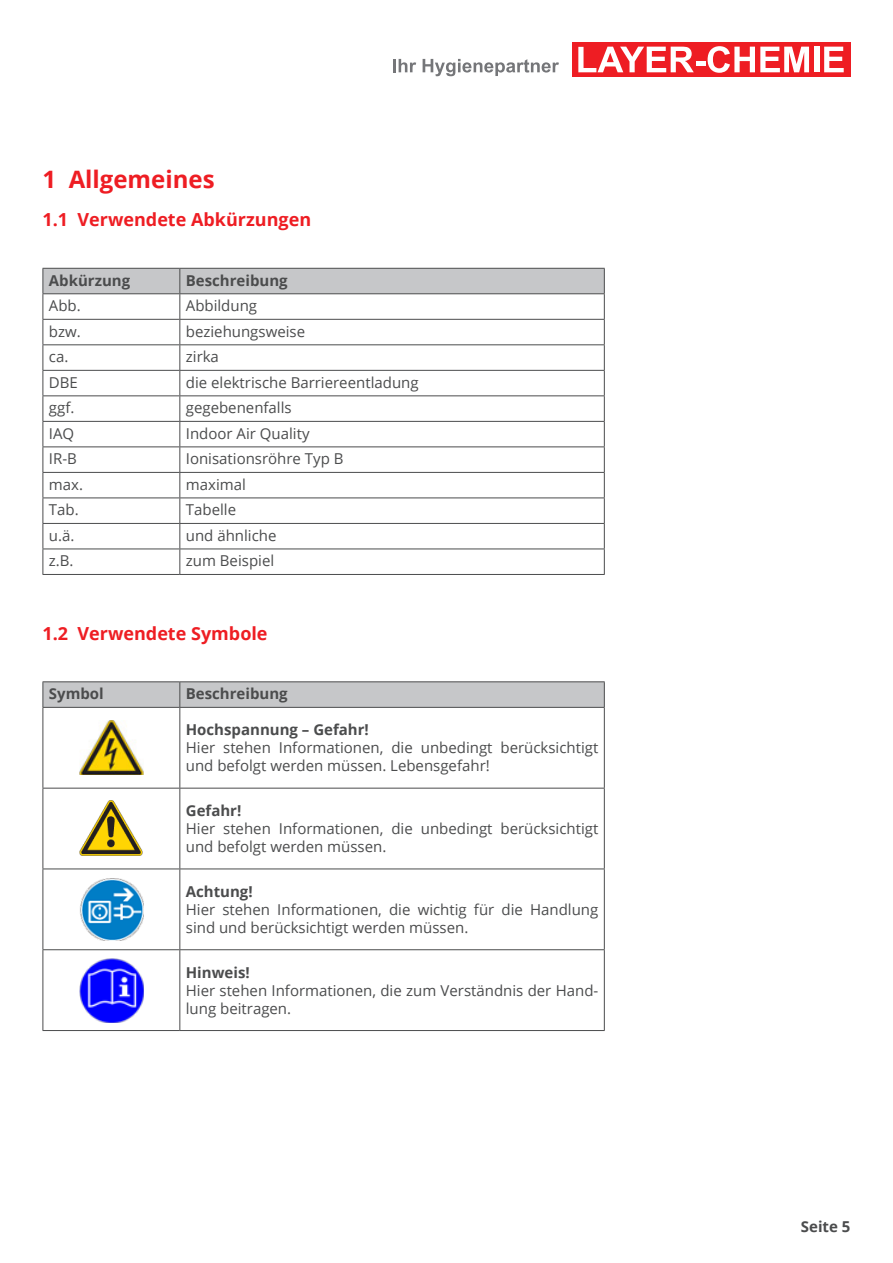
<style>
.page{position:relative;width:893px;height:1263px;background:#fff}
.page>*{position:absolute;margin:0;border:0;box-sizing:border-box;transform-origin:0 0}
.OS16-Kapitel{font:700 24px "Open Sans";color:#ee1d23}
.OS12-Unterkapitel{font:700 18px "Open Sans";color:#ee1d23}
.OS10{font:15px/18px "Open Sans";color:#4b4c4d}
.OS10-2{font:700 15px "Open Sans";color:#4b4c4d}
</style>
<div class="page">
<div style="left:572px;top:43px;width:278px;height:34px;background:#ee1d23"></div>
<svg style="left:578px;top:47px;width:116px;height:25px"></svg>
<hr style="left:696px;top:61px;width:10px;height:4px;background:#fff">
<svg style="left:708px;top:46px;width:101px;height:27px"></svg>
<div style="left:814px;top:47px;width:5px;height:25px;background:#fff"></div>
<svg style="left:824px;top:47px;width:20px;height:25px"></svg>
<svg style="left:393px;top:59px;width:23px;height:13px"></svg>
<svg style="left:423px;top:59px;width:136px;height:17px"></svg>
<svg style="left:43px;top:268px;width:562px;height:306px"></svg>
<hr style="left:43px;top:574px;width:137px;height:1px;background:#4b4c4d">
<hr style="left:180px;top:574px;width:425px;height:1px;background:#4b4c4d">
<hr style="left:43px;top:681px;width:137px;height:1px;background:#4b4c4d">
<hr style="left:180px;top:681px;width:425px;height:1px;background:#4b4c4d">
<svg style="left:43px;top:682px;width:562px;height:25px;background:#c3c4c6"></svg>
<hr style="left:43px;top:707px;width:137px;height:1px;background:#4b4c4d">
<hr style="left:43px;top:708px;width:1px;height:80px;background:#4b4c4d">
<hr style="left:180px;top:707px;width:425px;height:1px;background:#4b4c4d">
<hr style="left:179px;top:708px;width:1px;height:80px;background:#4b4c4d">
<hr style="left:604px;top:708px;width:1px;height:80px;background:#4b4c4d">
<hr style="left:43px;top:788px;width:137px;height:1px;background:#4b4c4d">
<hr style="left:43px;top:788px;width:1px;height:80px;background:#4b4c4d">
<hr style="left:180px;top:788px;width:425px;height:1px;background:#4b4c4d">
<hr style="left:179px;top:788px;width:1px;height:80px;background:#4b4c4d">
<hr style="left:604px;top:788px;width:1px;height:80px;background:#4b4c4d">
<hr style="left:43px;top:868px;width:137px;height:1px;background:#4b4c4d">
<hr style="left:43px;top:869px;width:1px;height:80px;background:#4b4c4d">
<hr style="left:180px;top:868px;width:425px;height:1px;background:#4b4c4d">
<hr style="left:179px;top:869px;width:1px;height:80px;background:#4b4c4d">
<hr style="left:604px;top:869px;width:1px;height:80px;background:#4b4c4d">
<hr style="left:43px;top:949px;width:137px;height:1px;background:#4b4c4d">
<hr style="left:43px;top:950px;width:1px;height:80px;background:#4b4c4d">
<hr style="left:180px;top:949px;width:425px;height:1px;background:#4b4c4d">
<hr style="left:179px;top:950px;width:1px;height:80px;background:#4b4c4d">
<hr style="left:604px;top:950px;width:1px;height:80px;background:#4b4c4d">
<hr style="left:43px;top:1030px;width:137px;height:1px;background:#4b4c4d">
<hr style="left:180px;top:1030px;width:425px;height:1px;background:#4b4c4d">
<img style="left:79px;top:720px;width:64px;height:55px">
<img style="left:79px;top:801px;width:64px;height:54px">
<img style="left:80px;top:878px;width:63px;height:62px">
<img style="left:79px;top:958px;width:64px;height:64px">
<p class="OS16-Kapitel" style="left:43px;top:163px;width:174px">1 Allgemeines</p>
<p class="OS12-Unterkapitel" style="left:43px;top:207px;width:270px">1.1 Verwendete Abkürzungen</p>
<p class="OS10-2" style="left:49px;top:270px;width:83px">Abkürzung</p>
<p class="OS10-2" style="left:186px;top:270px;width:103px">Beschreibung</p>
<p class="OS10" style="left:49px;top:296px;width:33px">Abb.</p>
<p class="OS10" style="left:186px;top:296px;width:73px">Abbildung</p>
<p class="OS10" style="left:49px;top:322px;width:33px">bzw.</p>
<p class="OS10" style="left:186px;top:322px;width:121px">beziehungsweise</p>
<p class="OS10" style="left:49px;top:347px;width:21px">ca.</p>
<p class="OS10" style="left:186px;top:347px;width:35px">zirka</p>
<p class="OS10" style="left:49px;top:373px;width:30px">DBE</p>
<p class="OS10" style="left:186px;top:373px;width:234px">die elektrische Barriereentladung</p>
<p class="OS10" style="left:49px;top:398px;width:27px">ggf.</p>
<p class="OS10" style="left:186px;top:398px;width:107px">gegebenenfalls</p>
<p class="OS10" style="left:49px;top:424px;width:27px">IAQ</p>
<p class="OS10" style="left:186px;top:424px;width:125px">Indoor Air Quality</p>
<p class="OS10" style="left:49px;top:449px;width:30px">IR-B</p>
<p class="OS10" style="left:186px;top:449px;width:159px">Ionisationsröhre Typ B</p>
<p class="OS10" style="left:49px;top:475px;width:36px">max.</p>
<p class="OS10" style="left:186px;top:475px;width:62px">maximal</p>
<p class="OS10" style="left:49px;top:501px;width:31px">Tab.</p>
<p class="OS10" style="left:186px;top:501px;width:52px">Tabelle</p>
<p class="OS10" style="left:49px;top:526px;width:27px">u.ä.</p>
<p class="OS10" style="left:186px;top:526px;width:92px">und ähnliche</p>
<p class="OS10" style="left:49px;top:552px;width:26px">z.B.</p>
<p class="OS10" style="left:186px;top:552px;width:90px">zum Beispiel</p>
<p class="OS12-Unterkapitel" style="left:43px;top:621px;width:227px">1.2 Verwendete Symbole</p>
<p class="OS10-2" style="left:49px;top:683px;width:56px">Symbol</p>
<p class="OS10-2" style="left:186px;top:683px;width:103px">Beschreibung</p>
<p class="OS10-2" style="left:186px;top:719px;width:185px">Hochspannung – Gefahr!</p>
<p class="OS10" style="left:186px;top:739px;width:414px">Hier stehen Informationen, die unbedingt berücksichtigt und befolgt werden müssen. Lebensgefahr!</p>
<p class="OS10-2" style="left:186px;top:800px;width:57px">Gefahr!</p>
<p class="OS10" style="left:186px;top:819px;width:414px">Hier stehen Informationen, die unbedingt berücksichtigt und befolgt werden müssen.</p>
<p class="OS10-2" style="left:186px;top:881px;width:68px">Achtung!</p>
<p class="OS10" style="left:186px;top:900px;width:414px">Hier stehen Informationen, die wichtig für die Handlung sind und berücksichtigt werden müssen.</p>
<p class="OS10-2" style="left:186px;top:962px;width:65px">Hinweis!</p>
<p class="OS10" style="left:186px;top:981px;width:414px">Hier stehen Informationen, die zum Verständnis der Hand&shy;lung beitragen.</p>
<p class="OS10-2" style="left:801px;top:1216px;width:51px">Seite 5</p>
</div>
